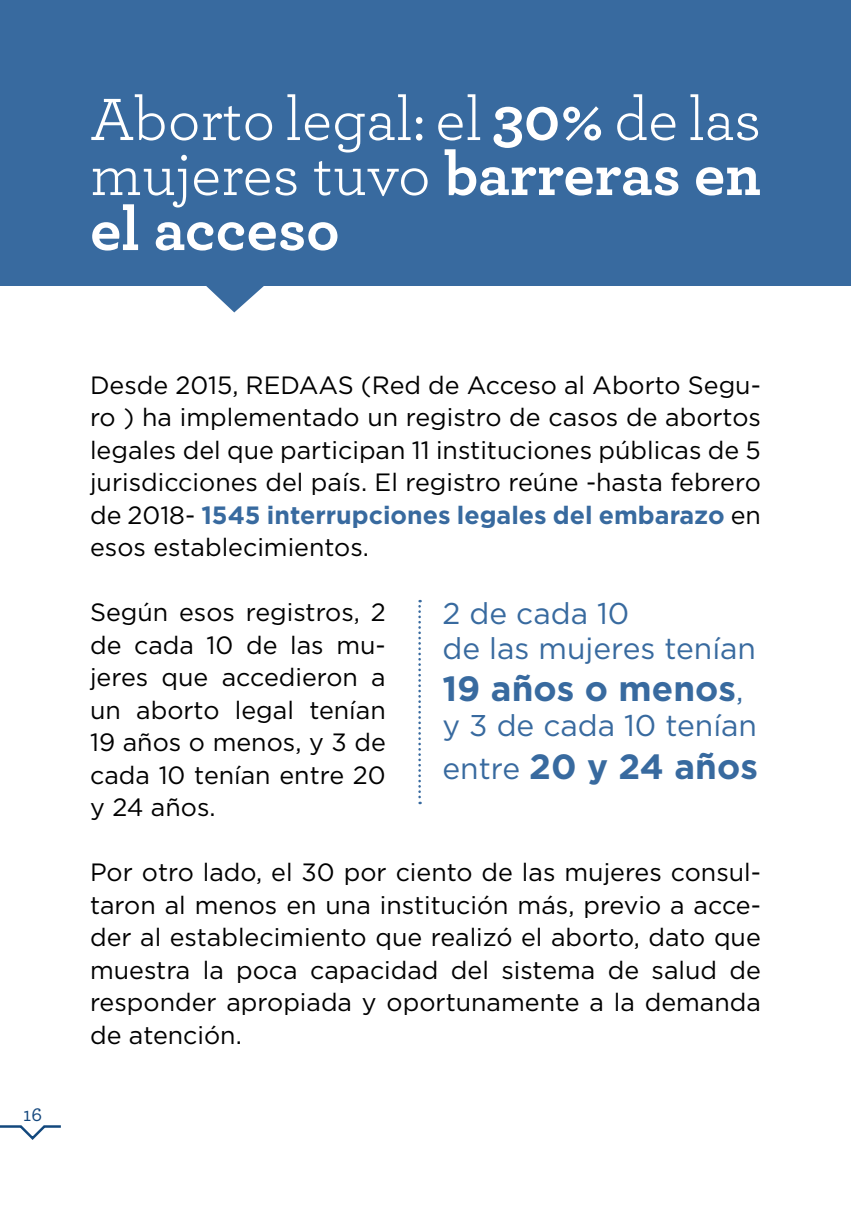
<style>
.page{position:relative;width:851px;height:1205px;background:#fff}
.page>*{position:absolute;margin:0;border:0;box-sizing:border-box;transform-origin:0 0}
.t1{font:62.5px/55px "Archer";color:#fff;text-align:justify}
.t2{font:700 35px "Gotham";color:#386a9f}
.t3{font:30px/35px "Gotham";color:#386a9f}
.t4{font:25px/32.5px "Gotham";color:#000;text-align:justify}
.t5{font:500 20px "Archer";color:#14477d}
.s1{font-weight:700}
.s2{font-weight:700;color:#386a9f}
.s3{font-weight:400;font-size:30px}
</style>
<div class="page">
<svg style="left:0;top:1125px;width:61px;height:15px"></svg>
<svg style="left:0;top:0;width:850px;height:312px;background:#4875a6"></svg>
<svg style="left:418px;top:600px;width:3px;height:204px"></svg>
<h1 class="t1" style="left:90px;top:89px;width:672px">Aborto legal: el <span class="s1">30%</span> de las mujeres tuvo <span class="s1">barreras en el acceso</span></h1>
<p class="t5" style="left:23px;top:1099px;width:20px">16</p>
<p class="t4" style="left:90px;top:368px;width:672px">Desde 2015, REDAAS (Red de Acceso al Aborto Segu&shy;ro ) ha implementado un registro de casos de abortos legales del que participan 11 instituciones públicas de 5 jurisdicciones del país. El registro reúne -hasta febrero de 2018- <span class="s2">1545 interrupciones legales del embarazo</span> en esos establecimientos.</p>
<p class="t4" style="left:90px;top:595px;width:297px">Según esos registros, 2 de cada 10 de las mu&shy;jeres que accedieron a un aborto legal tenían 19 años o menos, y 3 de cada 10 tenían entre 20 y 24 años.</p>
<p class="t3" style="left:442px;top:595px;width:315px">2 de cada 10<br>de las mujeres tenían</p>
<h2 class="t2" style="left:442px;top:666px;width:302px">19 años o menos<span class="s3">,</span></h2>
<p class="t3" style="left:442px;top:708px;width:316px">y 3 de cada 10 tenían</p>
<h2 class="t2" style="left:442px;top:743px;width:317px"><span class="s3">entre</span> 20 y 24 años</h2>
<p class="t4" style="left:90px;top:855px;width:672px">Por otro lado, el 30 por ciento de las mujeres consul&shy;taron al menos en una institución más, previo a acce&shy;der al establecimiento que realizó el aborto, dato que muestra la poca capacidad del sistema de salud de responder apropiada y oportunamente a la demanda de atención.</p>
</div>
